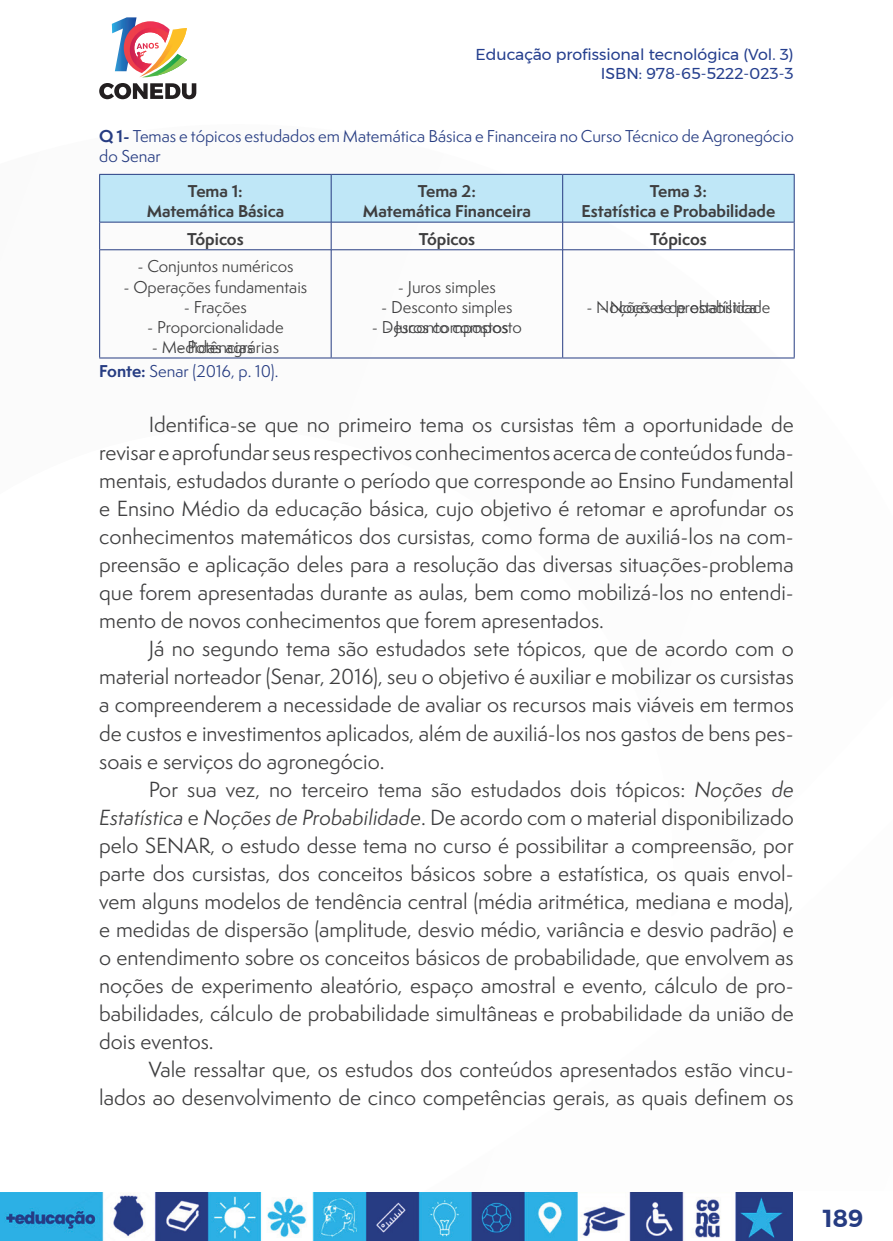
<style>
.page{position:relative;width:893px;height:1241px;background:#fff}
.page>*{position:absolute;margin:0;border:0;box-sizing:border-box;transform-origin:0 0}
.t1{font:600 24.5px "Montserrat";color:#263c82}
._7_CORPO{font:20.12px/28px "Semplicita Pro";color:#3e3e3f;text-align:justify}
._10_TABELA{font:15.75px "Semplicita Pro";color:#3e3e3f}
._10_TABELA-2{font:700 15.75px "Semplicita Pro";color:#3e3e3f}
._9_LEGENDAS{font:15.75px/20.1px "Semplicita Pro";color:#263c82}
.t2{font:15.75px/18.9px "Montserrat";color:#253f8e;text-align:right}
._13_FONTES{font:15.75px "Semplicita Pro";color:#263c82}
.s1{font-weight:700}
.s2{font-style:italic}
</style>
<div class="page">
<svg style="left:112px;top:17px;width:75px;height:60px"></svg>
<svg style="left:99px;top:83px;width:97px;height:16px"></svg>
<img style="left:0;top:1192px;width:793px;height:48px">
<hr style="left:331px;top:250px;width:1px;height:107px;background:#263c82">
<hr style="left:562px;top:250px;width:1px;height:107px;background:#263c82">
<svg style="left:99px;top:174px;width:696px;height:76px"></svg>
<hr style="left:99px;top:250px;width:1px;height:107px;background:#263c82">
<hr style="left:794px;top:250px;width:1px;height:107px;background:#263c82">
<hr style="left:99px;top:357px;width:232px;height:1px;background:#263c82">
<hr style="left:331px;top:357px;width:232px;height:1px;background:#263c82">
<hr style="left:563px;top:357px;width:232px;height:1px;background:#263c82">
<p class="t2" style="left:475px;top:45px;width:320px">Educação profissional tecnológica (Vol. 3)<br>ISBN: 978-65-5222-023-3</p>
<p class="_9_LEGENDAS" style="left:99px;top:126px;width:696px"><span class="s1">Q 1-</span> Temas e tópicos estudados em Matemática Básica e Financeira no Curso Técnico de Agronegócio do Senar</p>
<p class="_10_TABELA-2" style="left:188px;top:179px;width:56px">Tema 1:</p>
<p class="_10_TABELA-2" style="left:147px;top:199px;width:139px">Matemática Básica</p>
<p class="_10_TABELA-2" style="left:418px;top:179px;width:60px">Tema 2:</p>
<p class="_10_TABELA-2" style="left:363px;top:199px;width:170px">Matemática Financeira</p>
<p class="_10_TABELA-2" style="left:650px;top:179px;width:59px">Tema 3:</p>
<p class="_10_TABELA-2" style="left:581px;top:199px;width:195px">Estatística e Probabilidade</p>
<p class="_10_TABELA-2" style="left:187px;top:227px;width:58px">Tópicos</p>
<p class="_10_TABELA-2" style="left:419px;top:227px;width:58px">Tópicos</p>
<p class="_10_TABELA-2" style="left:650px;top:227px;width:58px">Tópicos</p>
<p class="_10_TABELA" style="left:137px;top:255px;width:158px">- Conjuntos numéricos</p>
<p class="_10_TABELA" style="left:124px;top:275px;width:185px">- Operações fundamentais</p>
<p class="_10_TABELA" style="left:184px;top:296px;width:65px">- Frações</p>
<p class="_10_TABELA" style="left:147px;top:316px;width:138px">- Proporcionalidade</p>
<p class="_10_TABELA" style="left:152px;top:336px;width:129px">- Medidas agrárias</p>
<p class="_10_TABELA" style="left:398px;top:275px;width:100px">- Juros simples</p>
<p class="_10_TABELA" style="left:381px;top:296px;width:133px">- Desconto simples</p>
<p class="_10_TABELA" style="left:372px;top:316px;width:152px">- Descont comp to</p>
<p class="_10_TABELA" style="left:600px;top:296px;width:159px">- Noções de estatística</p>
<p class="_10_TABELA" style="left:586px;top:296px;width:186px">- Noções de prob bilidade</p>
<p class="_10_TABELA" style="left:385px;top:316px;width:125px">- Juros compostos</p>
<p class="_10_TABELA" style="left:178px;top:336px;width:77px">- Potências</p>
<p class="_13_FONTES" style="left:99px;top:359px;width:181px"><span class="s1">Fonte:</span> Senar (2016, p. 10).</p>
<p class="_7_CORPO" style="left:99px;top:410px;width:696px;text-indent:50px">Identifica-se que no primeiro tema os cursistas têm a oportunidade de revisar e aprofundar seus respectivos conhecimentos acerca de conteúdos funda&shy;mentais, estudados durante o período que corresponde ao Ensino Fundamental e Ensino Médio da educação básica, cujo objetivo é retomar e aprofundar os conhecimentos matemáticos dos cursistas, como forma de auxiliá-los na com&shy;preensão e aplicação deles para a resolução das diversas situações-problema que forem apresentadas durante as aulas, bem como mobilizá-los no entendi&shy;mento de novos conhecimentos que forem apresentados.</p>
<p class="_7_CORPO" style="left:99px;top:634px;width:696px;text-indent:50px">Já no segundo tema são estudados sete tópicos, que de acordo com o material norteador (Senar, 2016), seu o objetivo é auxiliar e mobilizar os cursistas a compreenderem a necessidade de avaliar os recursos mais viáveis em termos de custos e investimentos aplicados, além de auxiliá-los nos gastos de bens pes&shy;soais e serviços do agronegócio.</p>
<p class="_7_CORPO" style="left:99px;top:774px;width:696px;text-indent:50px">Por sua vez, no terceiro tema são estudados dois tópicos: <span class="s2">Noções de Estatística</span> e <span class="s2">Noções de Probabilidade</span>. De acordo com o material disponibilizado pelo SENAR, o estudo desse tema no curso é possibilitar a compreensão, por parte dos cursistas, dos conceitos básicos sobre a estatística, os quais envol&shy;vem alguns modelos de tendência central (média aritmética, mediana e moda), e medidas de dispersão (amplitude, desvio médio, variância e desvio padrão) e o entendimento sobre os conceitos básicos de probabilidade, que envolvem as noções de experimento aleatório, espaço amostral e evento, cálculo de pro&shy;babilidades, cálculo de probabilidade simultâneas e probabilidade da união de dois eventos.</p>
<p class="_7_CORPO" style="left:99px;top:1054px;width:696px;text-align:right">Vale ressaltar que, os estudos dos conteúdos apresentados estão vincu&shy;lados ao desenvolvimento de cinco competências gerais, as quais definem os</p>
<p class="t1" style="left:823px;top:1198px;width:42px">189</p>
</div>
